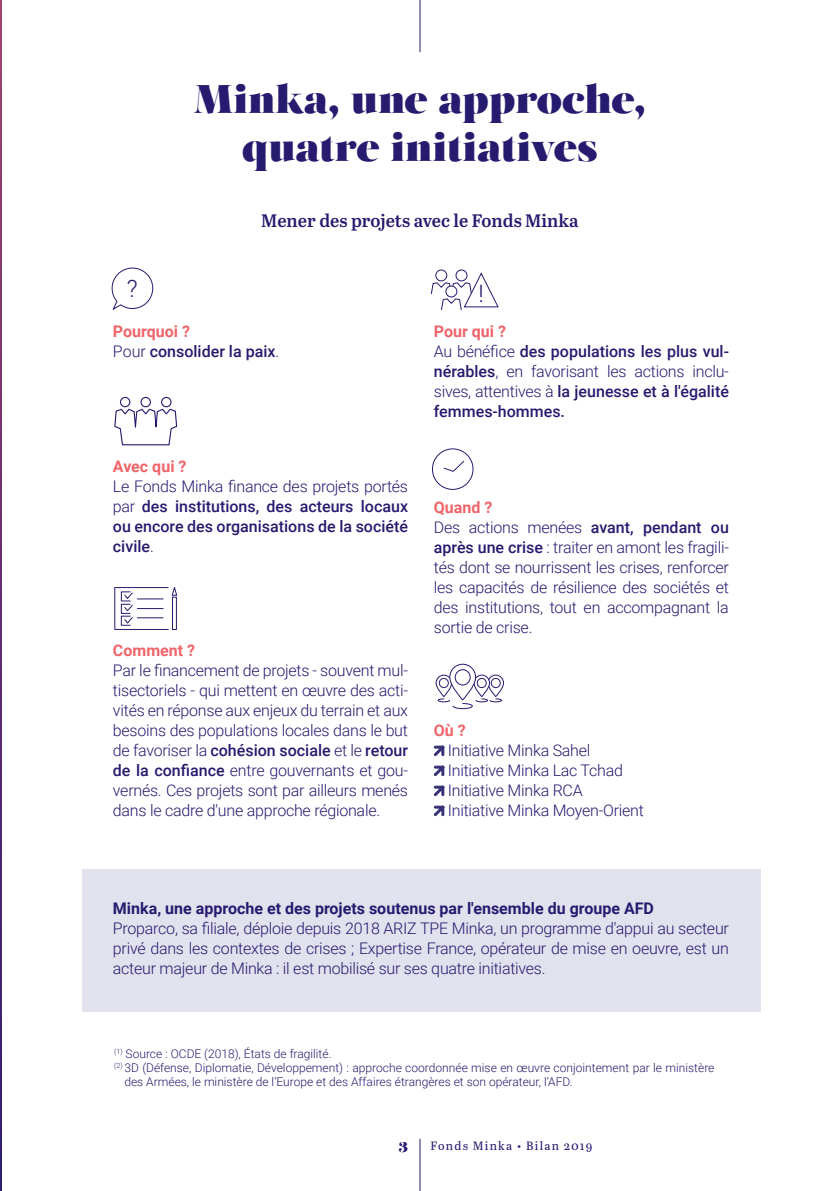
<style>
.page{position:relative;width:840px;height:1191px;background:#fff}
.page>*{position:absolute;margin:0;border:0;box-sizing:border-box;transform-origin:0 0}
.t1{font:40px/48px "Salome";color:#261b6f;text-align:center}
.t2{font:300 24px "Roboto";color:#261b6f}
.t3{font:600 18px "Abril Text";color:#261b6f}
.t4{font:300 16px/20px "Roboto";letter-spacing:-.015em;color:#261b6f;text-align:justify}
.t5{font:500 16px/20px "Roboto";color:#261b6f}
.t6{font:700 16px "Roboto";color:#261b6f}
.t7{font:700 16px "Roboto";color:#f06469}
.t8{font:14px "Salome";color:#261b6f}
.t9{font:300 12px "Roboto";color:#261b6f}
.t10{font:12px "Abril Text";letter-spacing:.1em;color:#261b6f}
.s1{font-weight:700;color:#f06469}
.s2{font-weight:300}
.s3{font-weight:500}
</style>
<div class="page">
<div style="left:82px;top:869px;width:678px;height:143px;background:#e2e1ee"></div>
<hr style="left:419px;top:1138px;width:1px;height:53px;background:#261b6f">
<svg style="left:0;top:0;width:2px;height:1191px"></svg>
<hr style="left:419px;top:0;width:1px;height:52px;background:#261b6f">
<svg style="left:435px;top:663px;width:69px;height:46px"></svg>
<div style="left:431px;top:448px;width:42px;height:42px;border:1px solid #261b6f;border-radius:50%"></div>
<svg style="left:443px;top:460px;width:22px;height:12px"></svg>
<svg style="left:433px;top:745px;width:12px;height:72px"></svg>
<div style="left:435px;top:269px;width:12px;height:12px;border:1px solid #261b6f;border-radius:50%"></div>
<div style="left:455px;top:269px;width:12px;height:12px;border:1px solid #261b6f;border-radius:50%"></div>
<div style="left:114px;top:587px;width:55px;height:43px;background:#fff;border:1px solid #261b6f"></div>
<svg style="left:121px;top:591px;width:2px;height:10px"></svg>
<svg style="left:121px;top:604px;width:2px;height:10px"></svg>
<svg style="left:121px;top:615px;width:10px;height:11px"></svg>
<svg style="left:123px;top:591px;width:41px;height:33px"></svg>
<svg style="left:172px;top:596px;width:5px;height:34px"></svg>
<svg style="left:171px;top:587px;width:7px;height:9px"></svg>
<svg style="left:114px;top:396px;width:64px;height:50px"></svg>
<svg style="left:111px;top:267px;width:43px;height:43px"></svg>
<svg style="left:431px;top:272px;width:68px;height:39px"></svg>
<h1 class="t1" style="left:194px;top:74px;width:453px">Minka, une approche, quatre initiatives</h1>
<h2 class="t2" style="left:127px;top:271px;width:12px">?</h2>
<p class="t3" style="left:261px;top:207px;width:319px">Mener des projets avec le Fonds Minka</p>
<h2 class="t2" style="left:478px;top:277px;width:7px">!</h2>
<p class="t5" style="left:113px;top:321px;width:168px"><span class="s1">Pourquoi ?<br></span><span class="s2">Pour</span> consolider la paix<span class="s2">.</span></p>
<p class="t7" style="left:113px;top:454px;width:75px">Avec qui ?</p>
<p class="t5" style="left:113px;top:475px;width:296px;text-align:justify"><span class="s2">Le Fonds Minka finance des projets portés par</span> des institutions, des acteurs locaux ou encore des organisations de la société civile<span class="s2">.</span></p>
<p class="t7" style="left:113px;top:639px;width:84px">Comment ?</p>
<p class="t4" style="left:113px;top:660px;width:296px">Par le financement de projets - souvent mul&shy;tisectoriels - qui mettent en œuvre des acti&shy;vités en réponse aux enjeux du terrain et aux besoins des populations locales dans le but de favoriser la <span class="s3">cohésion sociale</span> et le <span class="s3">retour de la confiance</span> entre gouvernants et gou&shy;vernés. Ces projets sont par ailleurs menés dans le cadre d'une approche régionale.</p>
<p class="t5" style="left:433px;top:321px;width:296px"><span class="s1">Pour qui ?<br></span><span class="s2">Au bénéfice</span> des populations les plus vul&shy;nérables<span class="s2">, en favorisant les actions inclu&shy;sives, attentives à</span> la jeunesse et à l'égalité femmes-hommes.</p>
<p class="t4" style="left:433px;top:496px;width:296px;text-align:left"><span class="s1">Quand ?<br></span>Des actions menées <span class="s3">avant, pendant ou après une crise</span> : traiter en amont les fragili&shy;tés dont se nourrissent les crises, renforcer les capacités de résilience des sociétés et des institutions, tout en accompagnant la sortie de crise.</p>
<p class="t7" style="left:433px;top:719px;width:33px">Où ?</p>
<p class="t4" style="left:447px;top:740px;width:197px;text-align:left">Initiative Minka Sahel<br>Initiative Minka Lac Tchad<br>Initiative Minka RCA<br>Initiative Minka Moyen-Orient</p>
<p class="t6" style="left:113px;top:897px;width:542px">Minka, une approche et des projets soutenus par l'ensemble du groupe AFD</p>
<p class="t4" style="left:113px;top:917px;width:617px">Proparco, sa filiale, déploie depuis 2018 ARIZ TPE Minka, un programme d'appui au secteur privé dans les contextes de crises ; Expertise France, opérateur de mise en oeuvre, est un acteur majeur de Minka : il est mobilisé sur ses quatre initiatives.</p>
<p class="t9" style="left:114px;top:1045px;width:219px"><sup>(1)</sup> Source : OCDE (2018), États de fragilité.</p>
<p class="t9" style="left:114px;top:1059px;width:601px"><sup>(2)</sup> 3D (Défense, Diplomatie, Développement) : approche coordonnée mise en œuvre conjointement par le ministère</p>
<p class="t9" style="left:124px;top:1073px;width:449px">des Armées, le ministère de l’Europe et des Affaires étrangères et son opérateur, l’AFD.</p>
<p class="t8" style="left:399px;top:1137px;width:11px">3</p>
<p class="t10" style="left:430px;top:1137px;width:163px">Fonds Minka • Bilan 2019</p>
</div>
